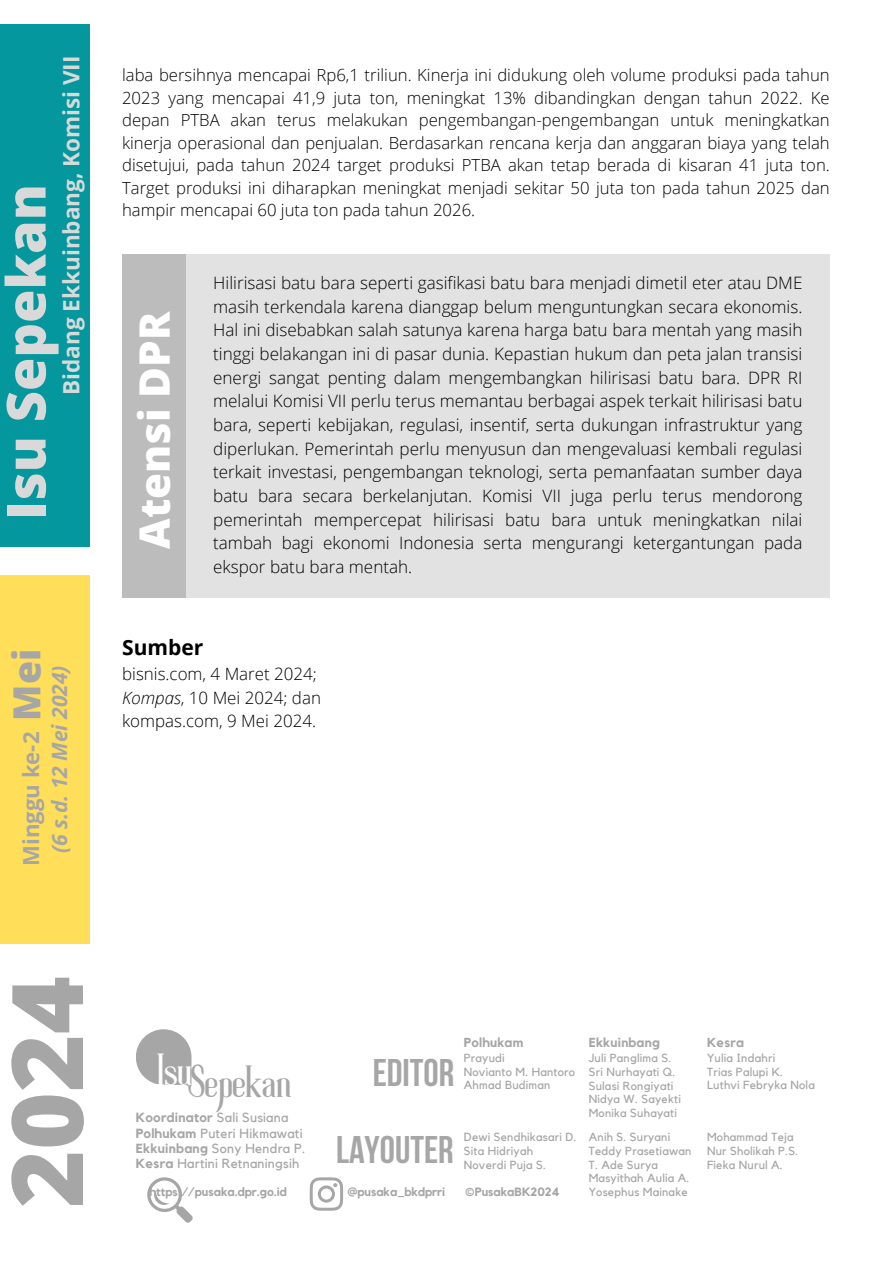
<style>
.page{position:relative;width:894px;height:1264px;background:#fff}
.page>*{position:absolute;margin:0;border:0;box-sizing:border-box;transform-origin:0 0}
.t1{font:800 98.85px "Open Sans";color:#a6a6a6}
.t2{font:800 54px "Open Sans";color:#d9d9d9}
.t3{font:800 42px "Open Sans";color:#fff}
.t4{font:40.65px "Roller Coaster";color:#a6a6a6}
.t5{font:40.65px "Roller Coaster";color:#fff}
.t6{font:700 38.4px "Bebas Neue";color:#a6a6a6}
.t7{font:800 37.5px "Open Sans";color:#a6a6a6}
.t8{font:700 22.5px "Open Sans";color:#d9d9d9}
.t9{font:700 22.2px "Open Sans";color:#a6a6a6}
.t10{font:italic 700 21px "Open Sans";color:#a6a6a6}
.t11{font:700 21px "Open Sans";color:#000}
.t12{font:300 17.1px/23.7px "Open Sans";color:#000;text-align:justify}
.t13{font:300 16.95px "Open Sans";color:#000}
.t14{font:300 16.65px/22.5px "Open Sans";color:#000;text-align:justify}
.t15{font:13.2px "Kollektif";letter-spacing:.02em;color:#a6a6a6}
.t16{font:700 13.2px "Kollektif";letter-spacing:.02em;color:#a6a6a6}
.t17{font:700 13.05px "Kollektif";letter-spacing:.02em;color:#a6a6a6}
.t18{font:700 12px "Kollektif";color:#a6a6a6}
.t19{font:11.7px "Kollektif";letter-spacing:.02em;color:#a6a6a6}
.s1{font-style:italic}
.s2{font-weight:400}
.s3{font-weight:700}
</style>
<div class="page">
<div style="left:0;top:25px;width:89px;height:522px;background:#04979d"></div>
<div style="left:0;top:575px;width:89px;height:368px;background:#ffde59"></div>
<svg style="left:136px;top:1029px;width:55px;height:55px;background:#b3b3b3"></svg>
<svg style="left:309px;top:1177px;width:34px;height:33px"></svg>
<svg style="left:147px;top:1177px;width:46px;height:45px"></svg>
<div style="left:186px;top:254px;width:643px;height:343px;background:#e2e2e2"></div>
<div style="left:122px;top:254px;width:64px;height:343px;background:#bcbcbc"></div>
<h6 class="t8" style="left:55px;top:395px;width:340px;rotate:-90deg">Bidang Ekkuinbang, Komisi VII</h6>
<p class="t2" style="left:-12px;top:520px;width:337px;rotate:-90deg">Isu Sepekan</p>
<p class="t7" style="left:0;top:720px;width:73px;rotate:-90deg">Mei</p>
<p class="t9" style="left:15px;top:865px;width:135px;rotate:-90deg">Minggu ke-2</p>
<p class="t10" style="left:45px;top:853px;width:191px;rotate:-90deg">(6 s.d. 12 Mei 2024)</p>
<p class="t14" style="left:122px;top:63px;width:709px">laba bersihnya mencapai Rp6,1 triliun. Kinerja ini didukung oleh volume produksi pada tahun 2023 yang mencapai 41,9 juta ton, meningkat 13% dibandingkan dengan tahun 2022. Ke depan PTBA akan terus melakukan pengembangan-pengembangan untuk meningkatkan kinerja operasional dan penjualan. Berdasarkan rencana kerja dan anggaran biaya yang telah disetujui, pada tahun 2024 target produksi PTBA akan tetap berada di kisaran 41 juta ton.<br>Target produksi ini diharapkan meningkat menjadi sekitar 50 juta ton pada tahun 2025 dan hampir mencapai 60 juta ton pada tahun 2026.</p>
<p class="t3" style="left:125px;top:548px;width:239px;rotate:-90deg">Atensi DPR</p>
<p class="t12" style="left:213px;top:271px;width:590px">Hilirisasi batu bara seperti gasifikasi batu bara menjadi dimetil eter atau DME masih terkendala karena dianggap belum menguntungkan secara ekonomis.<br>Hal ini disebabkan salah satunya karena harga batu bara mentah yang masih tinggi belakangan ini di pasar dunia. Kepastian hukum dan peta jalan transisi energi sangat penting dalam mengembangkan hilirisasi batu bara. DPR RI melalui Komisi VII perlu terus memantau berbagai aspek terkait hilirisasi batu bara, seperti kebijakan, regulasi, insentif, serta dukungan infrastruktur yang diperlukan. Pemerintah perlu menyusun dan mengevaluasi kembali regulasi terkait investasi, pengembangan teknologi, serta pemanfaatan sumber daya batu bara secara berkelanjutan. Komisi VII juga perlu terus mendorong pemerintah mempercepat hilirisasi batu bara untuk meningkatkan nilai tambah bagi ekonomi Indonesia serta mengurangi ketergantungan pada ekspor batu bara mentah.</p>
<p class="t11" style="left:122px;top:632px;width:83px">Sumber</p>
<p class="t13" style="left:122px;top:662px;width:196px">bisnis.com, 4 Maret 2024;</p>
<p class="t13" style="left:122px;top:685px;width:200px"><span class="s1">Kompas</span>, 10 Mei 2024; dan</p>
<p class="t13" style="left:122px;top:709px;width:195px">kompas.com, 9 Mei 2024.</p>
<h2 class="t1" style="left:-23px;top:1207px;width:233px;rotate:-90deg">2024</h2>
<p class="t5" style="left:157px;top:1054px;width:37px">Isu</p>
<p class="t4" style="left:187px;top:1066px;width:105px">Sepekan</p>
<p class="t16" style="left:136px;top:1111px;width:154px">Koordinator <span class="s2">Sali Susiana</span></p>
<p class="t15" style="left:136px;top:1126px;width:168px"><span class="s3">Polhukam</span> Puteri Hikmawati</p>
<p class="t15" style="left:136px;top:1142px;width:171px"><span class="s3">Ekkuinbang</span> Sony Hendra P.</p>
<p class="t15" style="left:136px;top:1157px;width:165px"><span class="s3">Kesra</span> Hartini Retnaningsih</p>
<p class="t18" style="left:149px;top:1186px;width:139px">https://pusaka.dpr.go.id</p>
<h4 class="t6" style="left:372px;top:1057px;width:83px">EDITOR</h4>
<p class="t17" style="left:463px;top:1036px;width:61px">Polhukam</p>
<p class="t19" style="left:463px;top:1052px;width:42px">Prayudi</p>
<p class="t19" style="left:463px;top:1066px;width:113px">Novianto M. Hantoro</p>
<p class="t19" style="left:463px;top:1079px;width:88px">Ahmad Budiman</p>
<p class="t6" style="left:336px;top:1134px;width:119px">LAYOUTER</p>
<h1 class="t19" style="left:463px;top:1131px;width:114px">Dewi Sendhikasari D.</h1>
<h5 class="t19" style="left:463px;top:1145px;width:71px">Sita Hidriyah</h5>
<h5 class="t19" style="left:463px;top:1159px;width:84px">Noverdi Puja S.</h5>
<p class="t18" style="left:347px;top:1186px;width:99px">@pusaka_bkdprri</p>
<p class="t18" style="left:464px;top:1186px;width:97px">©PusakaBK2024</p>
<h3 class="t17" style="left:588px;top:1036px;width:72px">Ekkuinbang</h3>
<p class="t19" style="left:588px;top:1052px;width:84px">Juli Panglima S.</p>
<p class="t19" style="left:588px;top:1066px;width:88px">Sri Nurhayati Q.</p>
<p class="t19" style="left:588px;top:1080px;width:86px">Sulasi Rongiyati</p>
<p class="t19" style="left:588px;top:1093px;width:94px">Nidya W. Sayekti</p>
<p class="t19" style="left:588px;top:1107px;width:90px">Monika Suhayati</p>
<p class="t19" style="left:588px;top:1131px;width:83px">Anih S. Suryani</p>
<p class="t19" style="left:588px;top:1145px;width:104px">Teddy Prasetiawan</p>
<p class="t19" style="left:588px;top:1159px;width:71px">T. Ade Surya</p>
<p class="t19" style="left:588px;top:1172px;width:102px">Masyithah Aulia A.</p>
<h4 class="t19" style="left:588px;top:1186px;width:100px">Yosephus Mainake</h4>
<p class="t17" style="left:706px;top:1036px;width:39px">Kesra</p>
<p class="t19" style="left:706px;top:1052px;width:70px">Yulia Indahri</p>
<p class="t19" style="left:706px;top:1066px;width:77px">Trias Palupi K.</p>
<p class="t19" style="left:706px;top:1079px;width:109px">Luthvi Febryka Nola</p>
<p class="t19" style="left:706px;top:1131px;width:88px">Mohammad Teja</p>
<p class="t19" style="left:706px;top:1145px;width:93px">Nur Sholikah P.S.</p>
<p class="t19" style="left:706px;top:1159px;width:77px">Fieka Nurul A.</p>
</div>
